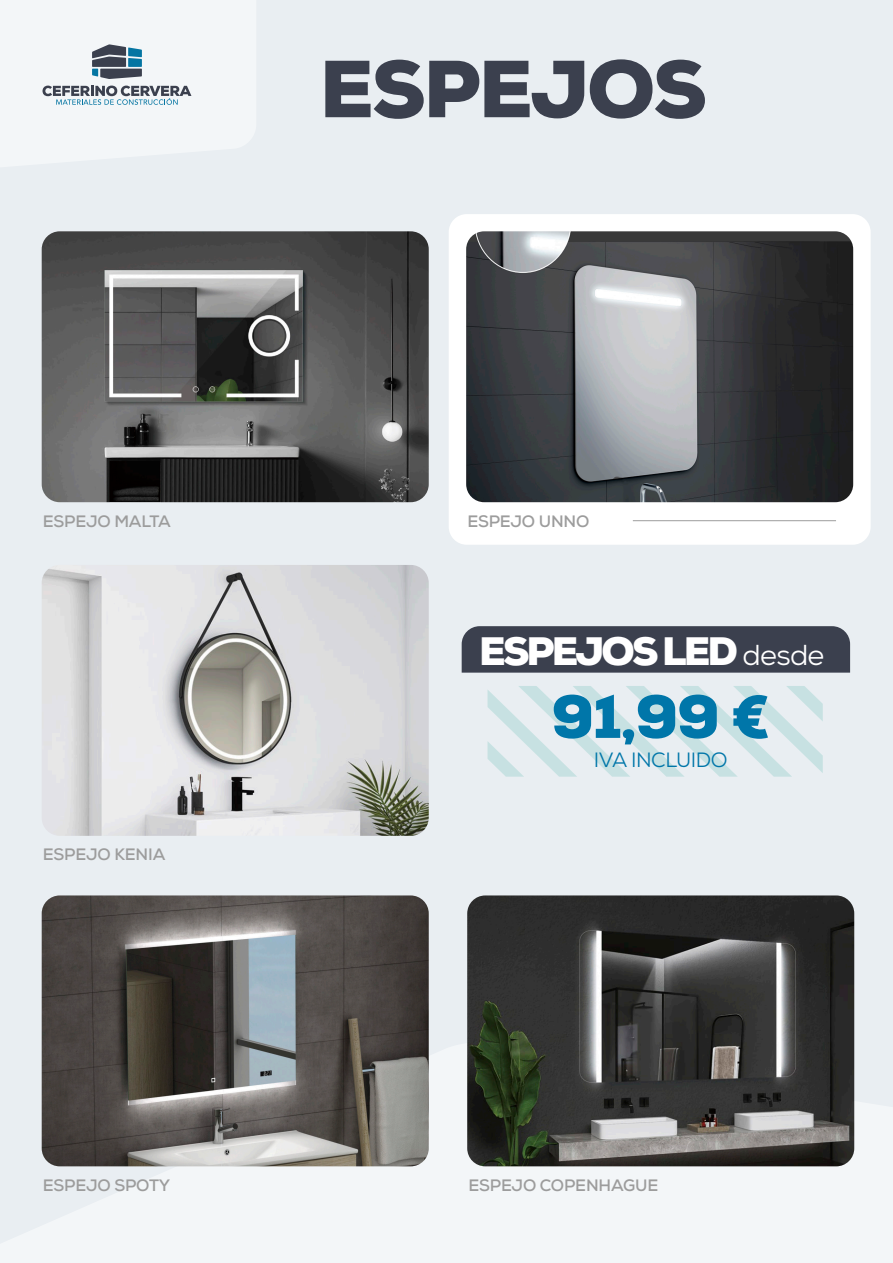
<style>
.page{position:relative;width:893px;height:1263px;background:#e9eef2}
.page>*{position:absolute;margin:0;border:0;box-sizing:border-box;transform-origin:0 0}
.t1{font:900 80.7px "Nexa";letter-spacing:-.025em;color:#3b404e}
.t2{font:900 60.9px "Nexa";color:#0076a9}
.t3{font:900 39.6px "Nexa";letter-spacing:-.07em;color:#fff}
.t4{font:20.7px "Nexa";letter-spacing:-.025em;color:#0076a9}
.t5{font:700 16.5px "Nexa";letter-spacing:-.01em;color:#9c9c9c}
.s1{font-weight:400;font-size:28.8px}
</style>
<div class="page">
<svg style="left:43px;top:86px;width:148px;height:19px"></svg>
<svg style="left:92px;top:44px;width:50px;height:35px"></svg>
<svg style="left:41px;top:1040px;width:814px;height:127px;fill:#f3f6f8"></svg>
<div style="left:449px;top:214px;width:422px;height:331px;background:#fff;border-radius:18px"></div>
<img style="left:42px;top:231px;width:387px;height:271px">
<img style="left:42px;top:565px;width:387px;height:271px">
<img style="left:42px;top:895px;width:387px;height:271px">
<img style="left:467px;top:895px;width:387px;height:271px">
<img style="left:466px;top:231px;width:387px;height:271px">
<hr style="left:633px;top:520px;width:203px;height:1px;background:#9c9c9c">
<div style="left:462px;top:626px;width:388px;height:47px;background:#3b404e"></div>
<svg style="left:487px;top:686px;width:336px;height:91px"></svg>
<h1 class="t1" style="left:320px;top:37px;width:389px">ESPEJOS</h1>
<p class="t5" style="left:43px;top:510px;width:129px">ESPEJO MALTA</p>
<p class="t5" style="left:467px;top:510px;width:124px">ESPEJO UNNO</p>
<p class="t5" style="left:43px;top:844px;width:124px">ESPEJO KENIA</p>
<h3 class="t3" style="left:479px;top:626px;width:347px">ESPEJOS LED <span class="s1">desde</span></h3>
<h2 class="t2" style="left:551px;top:677px;width:220px">91,99 €</h2>
<p class="t4" style="left:594px;top:746px;width:135px">IVA INCLUIDO</p>
<p class="t5" style="left:43px;top:1174px;width:129px">ESPEJO SPOTY</p>
<p class="t5" style="left:468px;top:1174px;width:191px">ESPEJO COPENHAGUE</p>
</div>
